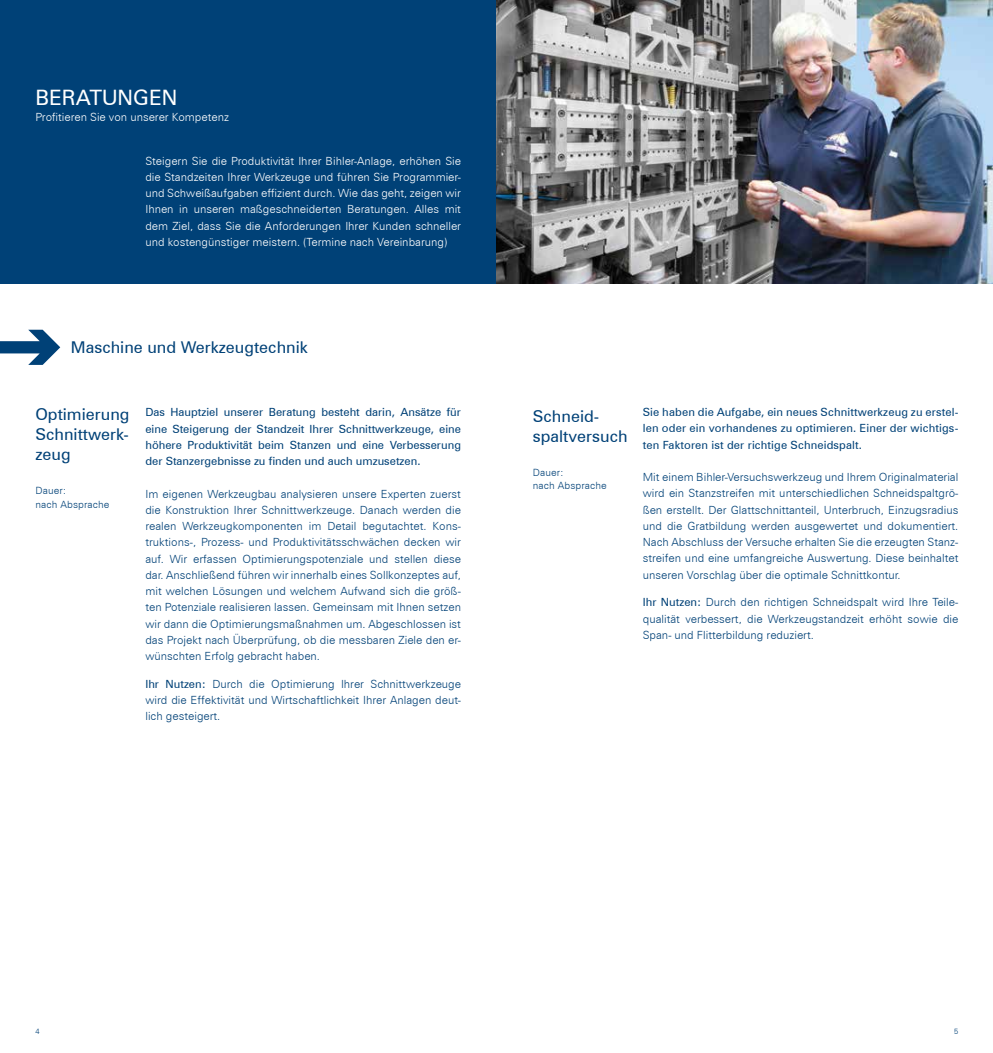
<style>
.page{position:relative;width:993px;height:1053px;background:#fff}
.page>*{position:absolute;margin:0;border:0;box-sizing:border-box;transform-origin:0 0}
.t1{font:21.25px "Zurich BT";color:#fff}
.t2{font:16.25px/20px "Zurich BT";color:#004177;text-align:justify}
.t3{font:300 11.25px/16.2px "Zurich BT";color:#004177;text-align:justify}
.t4{font:300 11.25px/16.2px "Zurich BT";color:#fff;text-align:justify}
.t5{font:11.25px/16.2px "Zurich BT";color:#004177;text-align:justify}
.t6{font:300 10px/13.8px "Zurich BT";letter-spacing:.01em;color:#004177}
.t7{font:300 7.5px "Zurich BT";color:#004177}
.s1{font-weight:400}
</style>
<div class="page">
<div style="left:0;top:0;width:992px;height:283px;background:#004177"></div>
<svg style="left:0;top:330px;width:60px;height:35px"></svg>
<img style="left:496px;top:0;width:496px;height:283px">
<h1 class="t1" style="left:35px;top:84px;width:143px">BERATUNGEN</h1>
<p class="t4" style="left:35px;top:109px;width:195px">Profitieren Sie von unserer Kompetenz</p>
<p class="t4" style="left:145px;top:152px;width:317px">Steigern Sie die Produktivität Ihrer Bihler-Anlage, erhöhen Sie die Standzeiten Ihrer Werkzeuge und führen Sie Programmier&shy;und Schweißaufgaben effizient durch. Wie das geht, zeigen wir Ihnen in unseren maßgeschneiderten Beratungen. Alles mit dem Ziel, dass Sie die Anforderungen Ihrer Kunden schneller und kostengünstiger meistern. (Termine nach Vereinbarung)</p>
<h2 class="t2" style="left:71px;top:337px;width:238px">Maschine und Werkzeugtechnik</h2>
<h2 class="t2" style="left:35px;top:404px;width:96px">Optimierung Schnittwerk&shy;zeug</h2>
<p class="t6" style="left:35px;top:483px;width:75px">Dauer:<br>nach Absprache</p>
<p class="t5" style="left:145px;top:404px;width:317px">Das Hauptziel unserer Beratung besteht darin, Ansätze für eine Steigerung der Standzeit Ihrer Schnittwerkzeuge, eine höhere Produktivität beim Stanzen und eine Verbesserung der Stanzergebnisse zu finden und auch umzusetzen.</p>
<p class="t3" style="left:145px;top:485px;width:317px">Im eigenen Werkzeugbau analysieren unsere Experten zuerst die Konstruktion Ihrer Schnittwerkzeuge. Danach werden die realen Werkzeugkomponenten im Detail begutachtet. Kons&shy;truktions-, Prozess- und Produktivitätsschwächen decken wir auf. Wir erfassen Optimierungspotenziale und stellen diese dar. Anschließend führen wir innerhalb eines Sollkonzeptes auf, mit welchen Lösungen und welchem Aufwand sich die größ&shy;ten Potenziale realisieren lassen. Gemeinsam mit Ihnen setzen wir dann die Optimierungsmaßnahmen um. Abgeschlossen ist das Projekt nach Überprüfung, ob die messbaren Ziele den er&shy;wünschten Erfolg gebracht haben.</p>
<p class="t3" style="left:145px;top:675px;width:317px"><span class="s1">Ihr Nutzen:</span> Durch die Optimierung Ihrer Schnittwerkzeuge wird die Effektivität und Wirtschaftlichkeit Ihrer Anlagen deut&shy;lich gesteigert.</p>
<h2 class="t2" style="left:532px;top:406px;width:96px">Schneid&shy;spaltversuch</h2>
<p class="t6" style="left:532px;top:465px;width:75px">Dauer:<br>nach Absprache</p>
<p class="t5" style="left:642px;top:404px;width:317px">Sie haben die Aufgabe, ein neues Schnittwerkzeug zu erstel&shy;len oder ein vorhandenes zu optimieren. Einer der wichtigs&shy;ten Faktoren ist der richtige Schneidspalt.</p>
<p class="t3" style="left:642px;top:469px;width:317px">Mit einem Bihler-Versuchswerkzeug und Ihrem Originalmaterial wird ein Stanzstreifen mit unterschiedlichen Schneidspaltgrö&shy;ßen erstellt. Der Glattschnittanteil, Unterbruch, Einzugsradius und die Gratbildung werden ausgewertet und dokumentiert.<br>Nach Abschluss der Versuche erhalten Sie die erzeugten Stanz&shy;streifen und eine umfangreiche Auswertung. Diese beinhaltet unseren Vorschlag über die optimale Schnittkontur.</p>
<p class="t3" style="left:642px;top:594px;width:317px"><span class="s1">Ihr Nutzen:</span> Durch den richtigen Schneidspalt wird Ihre Teile&shy;qualität verbessert, die Werkzeugstandzeit erhöht sowie die Span- und Flitterbildung reduziert.</p>
<p class="t7" style="left:35px;top:1026px;width:6px">4</p>
<p class="t7" style="left:953px;top:1026px;width:6px">5</p>
</div>
